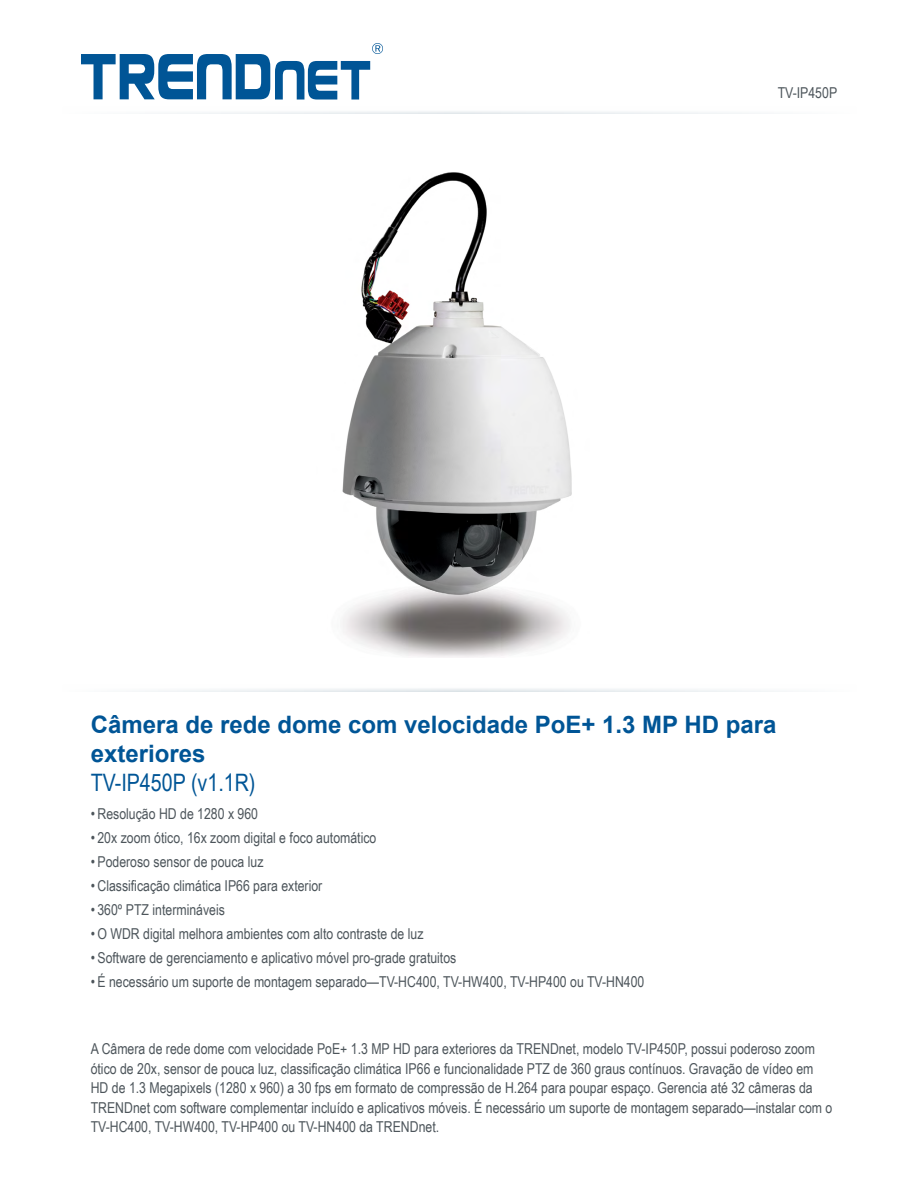
<style>
.page{position:relative;width:918px;height:1188px;background:#fff}
.page>*{position:absolute;margin:0;border:0;box-sizing:border-box;transform-origin:0 0}
.t1{font:700 24px/28.8px "Arial";color:#005596}
.t2{font:24px "Arial Narrow";color:#005596}
.t3{font:15px/19.5px "Arial Narrow";color:#4d555b}
</style>
<div class="page">
<svg style="left:170px;top:111px;width:579px;height:3px"></svg>
<svg style="left:81px;top:43px;width:302px;height:57px"></svg>
<svg style="left:177px;top:688px;width:565px;height:3px"></svg>
<img style="left:342px;top:172px;width:230px;height:486px">
<p class="t3" style="left:778px;top:82px;width:61px">TV-IP450P</p>
<h1 class="t1" style="left:91px;top:710px;width:687px">Câmera de rede dome com velocidade PoE+ 1.3 MP HD para exteriores</h1>
<h1 class="t2" style="left:91px;top:765px;width:166px">TV-IP450P (v1.1R)</h1>
<p class="t3" style="left:91px;top:804px;width:169px">• Resolução HD de 1280 x 960</p>
<p class="t3" style="left:91px;top:828px;width:287px">• 20x zoom ótico, 16x zoom digital e foco automático</p>
<p class="t3" style="left:91px;top:852px;width:174px">• Poderoso sensor de pouca luz</p>
<p class="t3" style="left:91px;top:876px;width:233px">• Classificação climática IP66 para exterior</p>
<p class="t3" style="left:91px;top:900px;width:136px">• 360º PTZ intermináveis</p>
<p class="t3" style="left:91px;top:924px;width:334px">• O WDR digital melhora ambientes com alto contraste de luz</p>
<p class="t3" style="left:91px;top:948px;width:367px">• Software de gerenciamento e aplicativo móvel pro-grade gratuitos</p>
<p class="t3" style="left:91px;top:972px;width:555px">• É necessário um suporte de montagem separado—TV-HC400, TV-HW400, TV-HP400 ou TV-HN400</p>
<p class="t3" style="left:91px;top:1039px;width:743px">A Câmera de rede dome com velocidade PoE+ 1.3 MP HD para exteriores da TRENDnet, modelo TV-IP450P, possui poderoso zoom ótico de 20x, sensor de pouca luz, classificação climática IP66 e funcionalidade PTZ de 360 graus contínuos. Gravação de vídeo em HD de 1.3 Megapixels (1280 x 960) a 30 fps em formato de compressão de H.264 para poupar espaço. Gerencia até 32 câmeras da TRENDnet com software complementar incluído e aplicativos móveis. É necessário um suporte de montagem separado—instalar com o TV-HC400, TV-HW400, TV-HP400 ou TV-HN400 da TRENDnet.</p>
</div>
